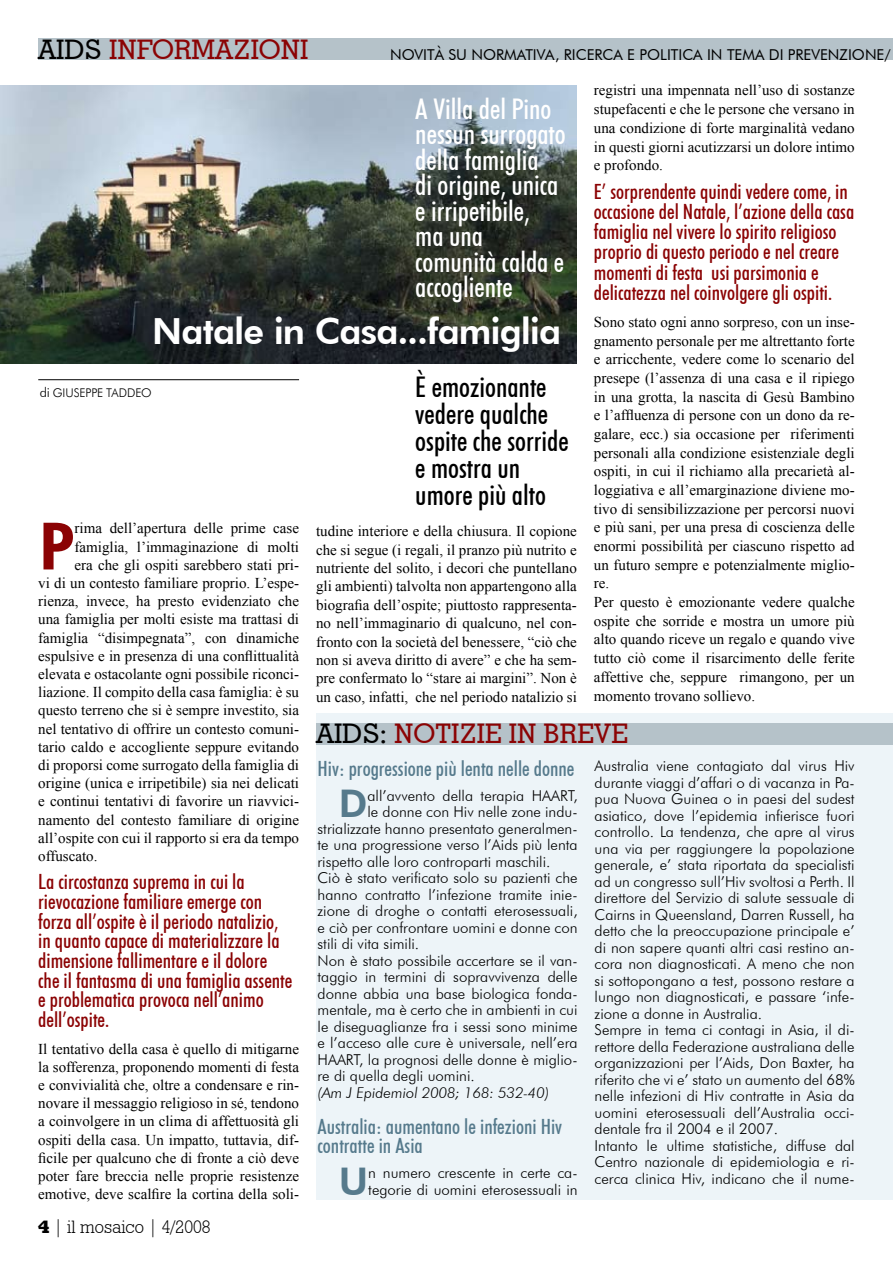
<style>
.page{position:relative;width:893px;height:1263px;background:#fff}
.page>*{position:absolute;margin:0;border:0;box-sizing:border-box;transform-origin:0 0}
.t1{font:800 65.4px "Futura BT";color:#8b0304}
.t2{font:800 38.1px "Futura BT";color:#567a8c}
.t3{font:800 36px "Futura BT";color:#fff}
.t4{font:500 condensed 28.5px/25.5px "Futura BT";color:#fff}
.t5{font:500 condensed 28.5px/27px "Futura BT";color:#000}
.t6{font:500 27px "Geometric Slab 703 BT";color:#8b0304}
.t7{font:500 condensed 21px/19.6px "Futura BT";color:#8b0304}
.t8{font:500 condensed 21px/19.5px "Futura BT";color:#567a8c}
.t9{font:18px "Geometric Slab 712 BT Light A";color:#000}
.t10{font:15px/18.8px "Times New Roman";color:#000;text-align:justify}
.t11{font:300 15px/16.5px "Futura BT";color:#000}
.t12{font:15px "Futura BT";color:#000}
.t13{font:italic 300 15px "Futura BT";color:#000}
.t14{font:300 12px "Futura BT";letter-spacing:-.005em;color:#000}
.s1{color:#000}
.s2{font-size:13.5px}
.s3{font-family:"Geometric Slab 712 BT Extra Bold A"}
</style>
<div class="page">
<img style="left:0;top:85px;width:577px;height:279px">
<div style="left:38px;top:38px;width:855px;height:22px;background:#b5c2c9"></div>
<hr style="left:38px;top:379px;width:261px;height:1px;background:#000">
<div style="left:316px;top:713px;width:577px;height:486px;background:#edf4f8"></div>
<div style="left:316px;top:723px;width:577px;height:21px;background:#b5c2c9"></div>
<h3 class="t6" style="left:38px;top:33px;width:272px"><span class="s1">AIDS</span> INFORMAZIONI</h3>
<p class="t12" style="left:390px;top:45px;width:259px">NOVITÀ SU NO RMATIVA, RICERCA E POL</p>
<p class="t12" style="left:667px;top:45px;width:225px">ITICA IN TEMA DI PREVENZION E/</p>
<p class="t10" style="left:594px;top:81px;width:262px">registri una impennata nell’uso di sostanze stupefacenti e che le persone che versano in una condizione di forte marginalità vedano in questi giorni acutizzarsi un dolore intimo e profondo.</p>
<h3 class="t7" style="left:594px;top:181px;width:262px;line-height:20.2px">E’ sorprendente quindi vedere come, in occasione del Natale, l’azione della casa famiglia nel vivere lo spirito religioso proprio di questo periodo e nel creare momenti di festa usi parsimonia e delicatezza nel coinvolgere gli ospiti.</h3>
<p class="t10" style="left:594px;top:312px;width:262px;text-align:left">Sono stato ogni anno sorpreso, con un inse&shy;gnamento personale per me altrettanto forte e arricchente, vedere come lo scenario del presepe (l’assenza di una casa e il ripiego in una grotta, la nascita di Gesù Bambino e l’affluenza di persone con un dono da re&shy;galare, ecc.) sia occasione per riferimenti personali alla condizione esistenziale degli ospiti, in cui il richiamo alla precarietà al&shy;loggiativa e all’emarginazione diviene mo&shy;tivo di sensibilizzazione per percorsi nuovi e più sani, per una presa di coscienza delle enormi possibilità per ciascuno rispetto ad un futuro sempre e potenzialmente miglio&shy;re.<br>Per questo è emozionante vedere qualche ospite che sorride e mostra un umore più alto quando riceve un regalo e quando vive tutto ciò come il risarcimento delle ferite affettive che, seppure rimangono, per un momento trovano sollievo.</p>
<h3 class="t4" style="left:415px;top:96px;width:152px">A Villa del Pino nessun surrogato della famiglia<br>di origine, unica e irripetibile,<br>ma una comunità calda e accogliente</h3>
<h3 class="t3" style="left:152px;top:309px;width:411px">Natale in Casa...famiglia</h3>
<h3 class="t5" style="left:415px;top:373px;width:155px">è emozionante vedere qualche ospite che sorride e mostra un umore più alto</h3>
<p class="t14" style="left:40px;top:385px;width:47px"><span class="s2">di</span> giuseppe</p>
<p class="t14" style="left:106px;top:385px;width:8px">tadde</p>
<p class="t14" style="left:141px;top:385px;width:12px">o</p>
<h1 class="t1" style="left:38px;top:506px;width:38px">P</h1>
<p class="t10" style="left:75px;top:519px;width:226px">rima dell’apertura delle prime case</p>
<p class="t10" style="left:316px;top:522px;width:262px;line-height:18.3px">tudine interiore e della chiusura. Il copione che si segue (i regali, il pranzo più nutrito e nutriente del solito, i decori che puntellano gli ambienti) talvolta non appartengono alla biografia dell’ospite; piuttosto rappresenta&shy;no nell’immaginario di qualcuno, nel con&shy;fronto con la società del benessere, “ciò che non si aveva diritto di avere” e che ha sem&shy;pre confermato lo “stare ai margini”. Non è un caso, infatti, che nel periodo natalizio si</p>
<p class="t10" style="left:75px;top:537px;width:226px">famiglia, l’immaginazione di molti</p>
<p class="t10" style="left:75px;top:555px;width:226px">era che gli ospiti sarebbero stati pri-</p>
<p class="t10" style="left:38px;top:573px;width:262px">vi di un contesto familiare proprio. L’espe-</p>
<p class="t10" style="left:38px;top:592px;width:262px">rienza, invece, ha presto evidenziato che</p>
<p class="t10" style="left:38px;top:610px;width:262px">una famiglia per molti esiste ma trattasi di</p>
<p class="t10" style="left:38px;top:628px;width:262px">famiglia “disimpegnata”, con dinamiche</p>
<p class="t10" style="left:38px;top:646px;width:262px">espulsive e in presenza di una conflittualità</p>
<p class="t10" style="left:38px;top:664px;width:262px">elevata e ostacolante ogni possibile riconci-</p>
<p class="t10" style="left:38px;top:683px;width:262px">liazione. Il compito della casa famiglia: è su</p>
<p class="t10" style="left:38px;top:701px;width:262px">questo terreno che si è sempre investito, sia</p>
<p class="t10" style="left:38px;top:719px;width:262px">nel tentativo di offrire un contesto comuni-</p>
<p class="t10" style="left:38px;top:737px;width:262px">tario caldo e accogliente seppure evitando</p>
<p class="t10" style="left:38px;top:755px;width:262px">di proporsi come surrogato della famiglia di</p>
<p class="t10" style="left:38px;top:773px;width:262px">origine (unica e irripetibile) sia nei delicati</p>
<p class="t10" style="left:38px;top:792px;width:262px">e continui tentativi di favorire un riavvici-</p>
<p class="t10" style="left:38px;top:810px;width:262px">namento del contesto familiare di origine</p>
<p class="t10" style="left:38px;top:828px;width:262px">all’ospite con cui il rapporto si era da tempo</p>
<p class="t10" style="left:38px;top:846px;width:61px">offuscato.</p>
<p class="t7" style="left:38px;top:872px;width:256px">La circostanza suprema in cui la rievocazione familiare emerge con forza all’ospite è il periodo natalizio, in quanto capace di materializzare la dimensione fallimentare e il dolore che il fantasma di una famiglia assente e problematica provoca nell’animo dell’ospite.</p>
<p class="t10" style="left:38px;top:1039px;width:262px;line-height:18.1px">Il tentativo della casa è quello di mitigarne la sofferenza, proponendo momenti di festa e convivialità che, oltre a condensare e rin&shy;novare il messaggio religioso in sé, tendono a coinvolgere in un clima di affettuosità gli ospiti della casa. Un impatto, tuttavia, dif&shy;ficile per qualcuno che di fronte a ciò deve poter fare breccia nelle proprie resistenze emotive, deve scalfire la cortina della soli-</p>
<h3 class="t6" style="left:316px;top:717px;width:314px"><span class="s1">AIDS:</span> NOTIZIE IN BREVE</h3>
<p class="t11" style="left:595px;top:757px;width:262px">Australia viene contagiato dal virus Hiv durante viaggi d’affari o di vacanza in Pa&shy;pua N uova Guinea o in paesi del sudest asiatico, dove l’epidemia infierisce fuori controllo. La tendenza, che apre al virus una via per raggiungere la popolazione generale, e’ stata riportata da specialisti ad un congresso sull’Hiv svoltosi a Perth. I l direttore del Servizio di salute sessuale di Cairns in Queensland, Darren Russell, ha detto che la preoccupazione principale e’ di non sapere quanti altri casi restino an&shy;cora non diagnosticati. A meno che non si sottopongano a test, possono restare a lungo non diagnosticati, e passare ‘infe&shy;zione a donne in Australia.<br>Sempre in tema ci contagi in Asia, il di&shy;rettore della Federazione australiana delle organizzazioni per l’Aids, Don Baxter, ha riferito che vi e’ stato un aumento del 68% nelle infezioni di Hiv contratte in Asia da uomini eterosessuali dell’Australia occi&shy;dentale fra il 2004 e il 2007.<br>I ntanto le ultime statistiche, diffuse dal Centro nazionale di epidemiologia e ri&shy;cerca clinica Hiv, indicano che il nume-</p>
<h3 class="t8" style="left:318px;top:758px;width:258px">Hiv: progressione più lenta nelle donne</h3>
<h2 class="t2" style="left:339px;top:780px;width:25px">D</h2>
<p class="t11" style="left:367px;top:787px;width:212px">all’avvento della terapia HAART,</p>
<p class="t11" style="left:367px;top:803px;width:212px">le donne con Hiv nelle zone indu-</p>
<p class="t11" style="left:318px;top:820px;width:262px">strializzate hanno presentato generalmen-</p>
<p class="t11" style="left:318px;top:836px;width:262px">te una progressione verso l’Aids più lenta</p>
<p class="t11" style="left:318px;top:853px;width:234px">rispetto alle loro controparti maschili.</p>
<p class="t11" style="left:318px;top:869px;width:262px">Ciò è stato verificato solo su pazienti che</p>
<p class="t11" style="left:318px;top:886px;width:262px">hanno contratto l’infezione tramite inie-</p>
<p class="t11" style="left:318px;top:902px;width:262px">zione di droghe o contatti eterosessuali,</p>
<p class="t11" style="left:318px;top:919px;width:261px">e ciò per confrontare uomini e donne con</p>
<p class="t11" style="left:318px;top:935px;width:103px">stili di vita simili.</p>
<p class="t11" style="left:318px;top:952px;width:262px">N on è stato possibile accertare se il van-</p>
<p class="t11" style="left:318px;top:968px;width:262px">taggio in termini di sopravvivenza delle</p>
<p class="t11" style="left:318px;top:985px;width:262px">donne abbia una base biologica fonda-</p>
<p class="t11" style="left:318px;top:1001px;width:262px">mentale, ma è certo che in ambienti in cui</p>
<p class="t11" style="left:318px;top:1018px;width:262px">le diseguaglianze fra i sessi sono minime</p>
<p class="t11" style="left:318px;top:1034px;width:261px">e l’acceso alle cure è universale, nell’era</p>
<p class="t11" style="left:318px;top:1051px;width:262px">HAART, la prognosi delle donne è miglio-</p>
<p class="t11" style="left:318px;top:1067px;width:159px">re di quella degli uomini.</p>
<p class="t13" style="left:318px;top:1083px;width:233px">(Am J Epidemiol 2008; 168: 532-40)</p>
<h3 class="t8" style="left:318px;top:1116px;width:246px">Australia: aumentano le infezioni Hiv contratte in Asia</h3>
<h2 class="t2" style="left:339px;top:1158px;width:25px">U</h2>
<p class="t11" style="left:368px;top:1164px;width:211px">n numero crescente in certe ca&shy;tegorie di uomini eterosessuali in</p>
<p class="t9" style="left:38px;top:1216px;width:174px"><span class="s3">4</span> | il mosaico | 4/2008</p>
</div>
